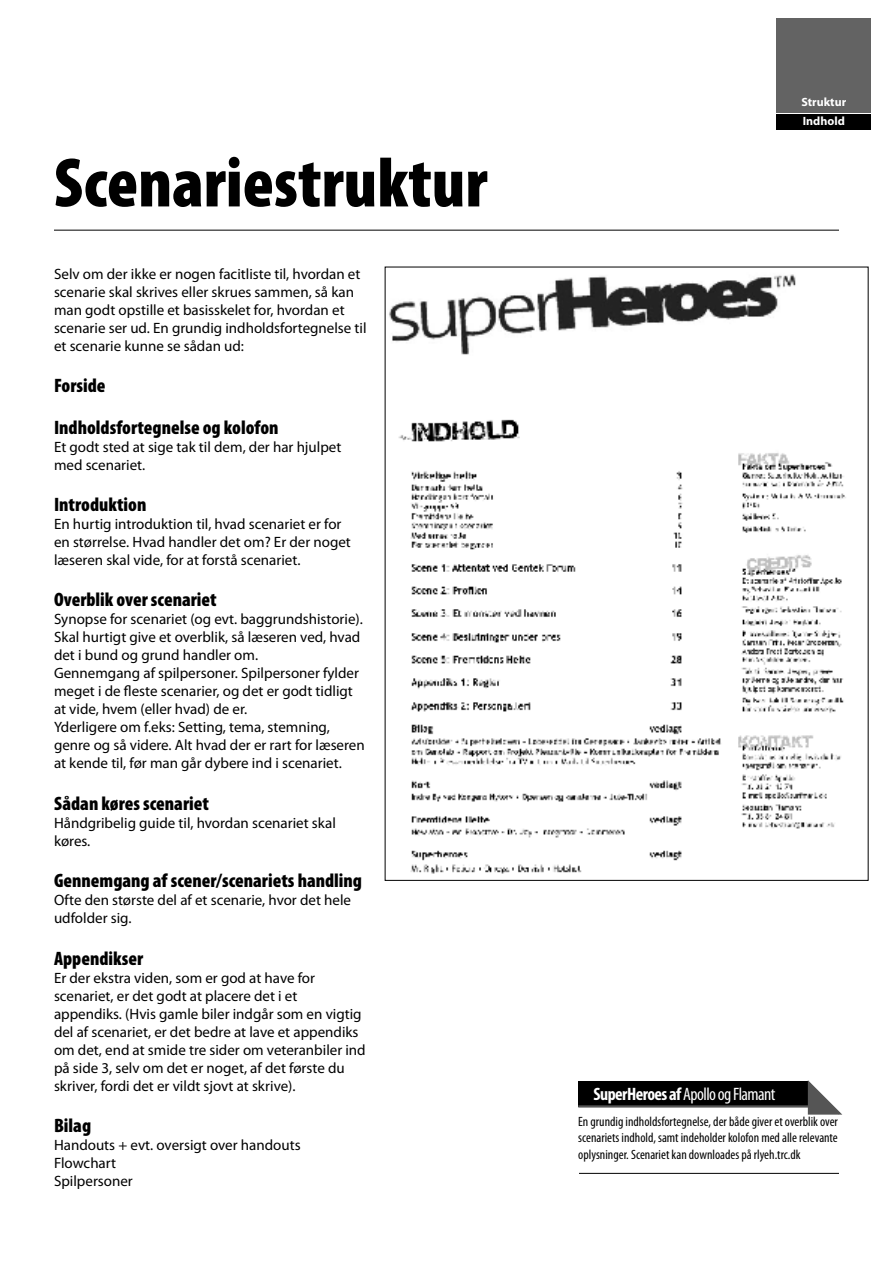
<style>
.page{position:relative;width:893px;height:1263px;background:#fff}
.page>*{position:absolute;margin:0;border:0;box-sizing:border-box;transform-origin:0 0}
.Rubrik_1{font:900 condensed 70.5px "Myriad Pro";color:#000}
.Mellemrubrik{font:900 condensed 19.5px "Myriad Pro";color:#000}
.Boks_rubrik{font:condensed 18px "Myriad Pro";letter-spacing:-.03em;color:#fff}
.Brød_uden_indryk{font:15px/18px "Myriad Pro";color:#000}
.Boks_brød{font:condensed 13.5px/16.2px "Myriad Pro";color:#000;text-align:justify}
.Boks_Rubrik{font:700 12px "Myriad Pro";color:#fff}
.s1{font-weight:700}
</style>
<div class="page">
<div style="left:777px;top:18px;width:94px;height:95px;background:#636363"></div>
<div style="left:777px;top:114px;width:94px;height:16px;background:#000"></div>
<hr style="left:54px;top:230px;width:785px;height:1px;background:#000">
<div style="left:578px;top:1081px;width:231px;height:26px;background:#000"></div>
<hr style="left:578px;top:1105px;width:235px;height:2px;background:#555">
<svg style="left:806px;top:1080px;width:37px;height:35px"></svg>
<img style="left:389px;top:274px;width:457px;height:600px">
<hr style="left:579px;top:1173px;width:260px;height:1px;background:#000">
<p class="Rubrik_1" style="left:54px;top:144px;width:435px">Scenariestruktur</p>
<p class="Brød_uden_indryk" style="left:54px;top:265px;width:314px">Selv om der ikke er nogen facitliste til, hvordan et scenarie skal skrives eller skrues sammen, så kan man godt opstille et basisskelet for, hvordan et scenarie ser ud. En grundig indholdsfortegnelse til et scenarie kunne se sådan ud:</p>
<p class="Mellemrubrik" style="left:54px;top:375px;width:53px">Forside</p>
<p class="Mellemrubrik" style="left:54px;top:416px;width:226px">Indholdsfortegnelse og kolofon</p>
<p class="Brød_uden_indryk" style="left:54px;top:438px;width:289px">Et godt sted at sige tak til dem, der har hjulpet med scenariet.</p>
<p class="Mellemrubrik" style="left:54px;top:494px;width:94px">Introduktion</p>
<p class="Brød_uden_indryk" style="left:54px;top:515px;width:298px">En hurtig introduktion til, hvad scenariet er for en størrelse. Hvad handler det om? Er der noget læseren skal vide, for at forstå scenariet.</p>
<p class="Mellemrubrik" style="left:54px;top:589px;width:164px">Overblik over scenariet</p>
<p class="Brød_uden_indryk" style="left:54px;top:611px;width:310px">Synopse for scenariet (og evt. baggrundshistorie).<br>Skal hurtigt give et overblik, så læseren ved, hvad det i bund og grund handler om.</p>
<p class="Brød_uden_indryk" style="left:54px;top:665px;width:307px">Gennemgang af spilpersoner. Spilpersoner fylder meget i de fleste scenarier, og det er godt tidligt at vide, hvem (eller hvad) de er.</p>
<p class="Brød_uden_indryk" style="left:54px;top:719px;width:312px">Yderligere om f.eks: Setting, tema, stemning, genre og så videre. Alt hvad der er rart for læseren at kende til, før man går dybere ind i scenariet.</p>
<p class="Mellemrubrik" style="left:54px;top:792px;width:157px">Sådan køres scenariet</p>
<p class="Brød_uden_indryk" style="left:54px;top:814px;width:283px">Håndgribelig guide til, hvordan scenariet skal køres.</p>
<p class="Mellemrubrik" style="left:54px;top:870px;width:310px">Gennemgang af scener/scenariets handling</p>
<p class="Brød_uden_indryk" style="left:54px;top:891px;width:299px">Ofte den største del af et scenarie, hvor det hele udfolder sig.</p>
<p class="Mellemrubrik" style="left:54px;top:947px;width:91px">Appendikser</p>
<p class="Brød_uden_indryk" style="left:54px;top:969px;width:313px">Er der ekstra viden, som er god at have for scenariet, er det godt at placere det i et appendiks. (Hvis gamle biler indgår som en vigtig del af scenariet, er det bedre at lave et appendiks om det, end at smide tre sider om veteranbiler ind på side 3, selv om det er noget, af det første du skriver, fordi det er vildt sjovt at skrive).</p>
<p class="Mellemrubrik" style="left:54px;top:1115px;width:39px">Bilag</p>
<p class="Brød_uden_indryk" style="left:54px;top:1136px;width:248px">Handouts + evt. oversigt over handouts</p>
<p class="Brød_uden_indryk" style="left:54px;top:1154px;width:64px">Flowchart</p>
<p class="Brød_uden_indryk" style="left:54px;top:1172px;width:80px">Spilpersoner</p>
<p class="Boks_Rubrik" style="left:801px;top:95px;width:46px">Struktur</p>
<p class="Boks_Rubrik" style="left:803px;top:114px;width:44px">Indhold</p>
<p class="Boks_rubrik" style="left:593px;top:1084px;width:184px"><span class="s1">SuperHeroes af</span> Apollo og Flamant</p>
<p class="Boks_brød" style="left:578px;top:1114px;width:261px">En grundig indholdsfortegnelse, der både giver et overblik over scenariets indhold, samt indeholder kolofon med alle relevante oplysninger. Scenariet kan downloades på rlyeh.trc.dk</p>
</div>
